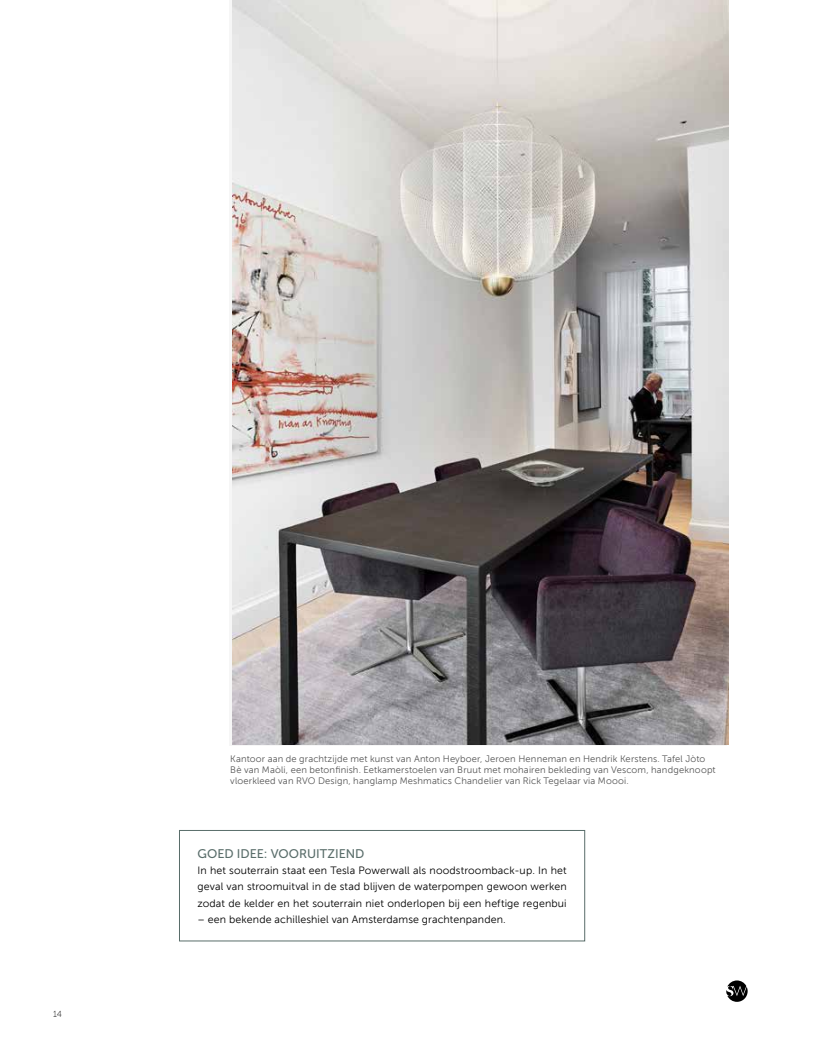
<style>
.page{position:relative;width:815px;height:1053px;background:#fff}
.page>*{position:absolute;margin:0;border:0;box-sizing:border-box;transform-origin:0 0}
.t1{font:12.5px "Museo Sans 500";color:#596d6a}
.t2{font:10.62px/16.2px "Museo Sans 300";letter-spacing:.01em;color:#000;text-align:justify}
.t3{font:9.38px/11.2px "Museo Sans 300";letter-spacing:.015em;color:#565656}
.t4{font:8.75px "Museo Sans 100";color:#000}
</style>
<div class="page">
<img style="left:233px;top:0;width:496px;height:744px">
<div style="left:179px;top:830px;width:406px;height:111px;border:1px solid #596d6a"></div>
<svg style="left:726px;top:980px;width:22px;height:21px"></svg>
<p class="t4" style="left:53px;top:1008px;width:10px">14</p>
<p class="t3" style="left:230px;top:753px;width:487px">Kantoor aan de grachtzijde met kunst van Anton Heyboer, Jeroen Henneman en Hendrik Kerstens. Tafel Jòto<br>Bè van Maòli, een betonfinish. Eetkamerstoelen van Bruut met mohairen bekleding van Vescom, handgeknoopt vloerkleed van RVO Design, hanglamp Meshmatics Chandelier van Rick Tegelaar via Moooi.</p>
<h1 class="t1" style="left:198px;top:846px;width:168px">GOED IDEE: VOORUITZIEND</h1>
<p class="t2" style="left:198px;top:862px;width:371px">In het souterrain staat een Tesla Powerwall als noodstroomback-up. In het geval van stroomuitval in de stad blijven de waterpompen gewoon werken zodat de kelder en het souterrain niet onderlopen bij een heftige regenbui</p>
<p class="t2" style="left:198px;top:911px;width:310px">– een bekende achilleshiel van Amsterdamse grachtenpanden.</p>
</div>
